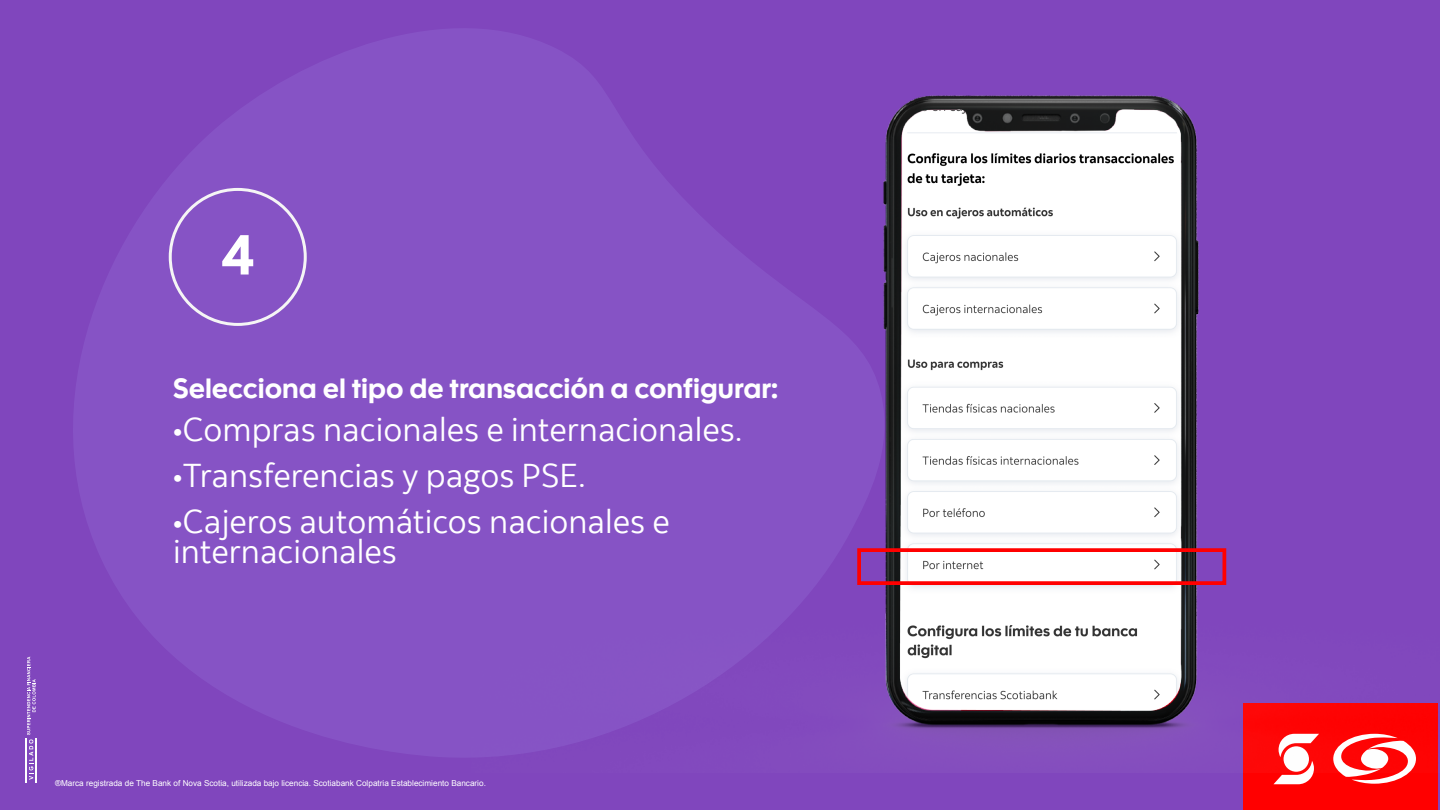
<style>
.page{position:relative;width:1440px;height:810px;background:#8046bd}
.page>*{position:absolute;margin:0;border:0;box-sizing:border-box;transform-origin:0 0}
.t1{font:56.25px "Scotia Headline";color:#fff}
.t2{font:33px/29.2px "Scotia";color:#fff}
.t3{font:27.75px "Scotia Headline";color:#fff}
.t4{font:8.18px "Arial";color:#fff}
.s1{font-family:"Myriad Pro"}
</style>
<div class="page">
<svg style="left:73px;top:28px;width:533px;height:729px;fill:#8653c5"></svg>
<div style="left:1244px;top:704px;width:194px;height:106px;background:#f00"></div>
<svg style="left:27px;top:657px;width:9px;height:123px"></svg>
<hr style="left:35px;top:739px;width:2px;height:44px;background:#fff">
<hr style="left:25px;top:739px;width:1px;height:44px;background:#fff">
<svg style="left:1274px;top:773px;width:40px;height:11px"></svg>
<svg style="left:1341px;top:773px;width:68px;height:11px"></svg>
<svg style="left:169px;top:188px;width:138px;height:138px"></svg>
<img style="left:472px;top:95px;width:966px;height:678px">
<div style="left:857px;top:548px;width:369px;height:37px;border:4px solid #f00"></div>
<h1 class="t1" style="left:221px;top:223px;width:34px">4</h1>
<p class="t3" style="left:173px;top:373px;width:606px">Selecciona el tipo de transacción a configurar:</p>
<p class="t2" style="left:173px;top:415px;width:571px"><span class="s1">•</span>Compras nacionales e internacionales.</p>
<p class="t2" style="left:173px;top:462px;width:414px"><span class="s1">•</span>Transferencias y pagos PSE.</p>
<p class="t2" style="left:173px;top:508px;width:498px"><span class="s1">•</span>Cajeros automáticos nacionales e internacionales</p>
<p class="t4" style="left:55px;top:777px;width:432px">®Marca registrada de The Bank of Nova Scotia, utilizada bajo licencia. Scotiabank Colpatria Establecimiento Bancario.</p>
</div>
